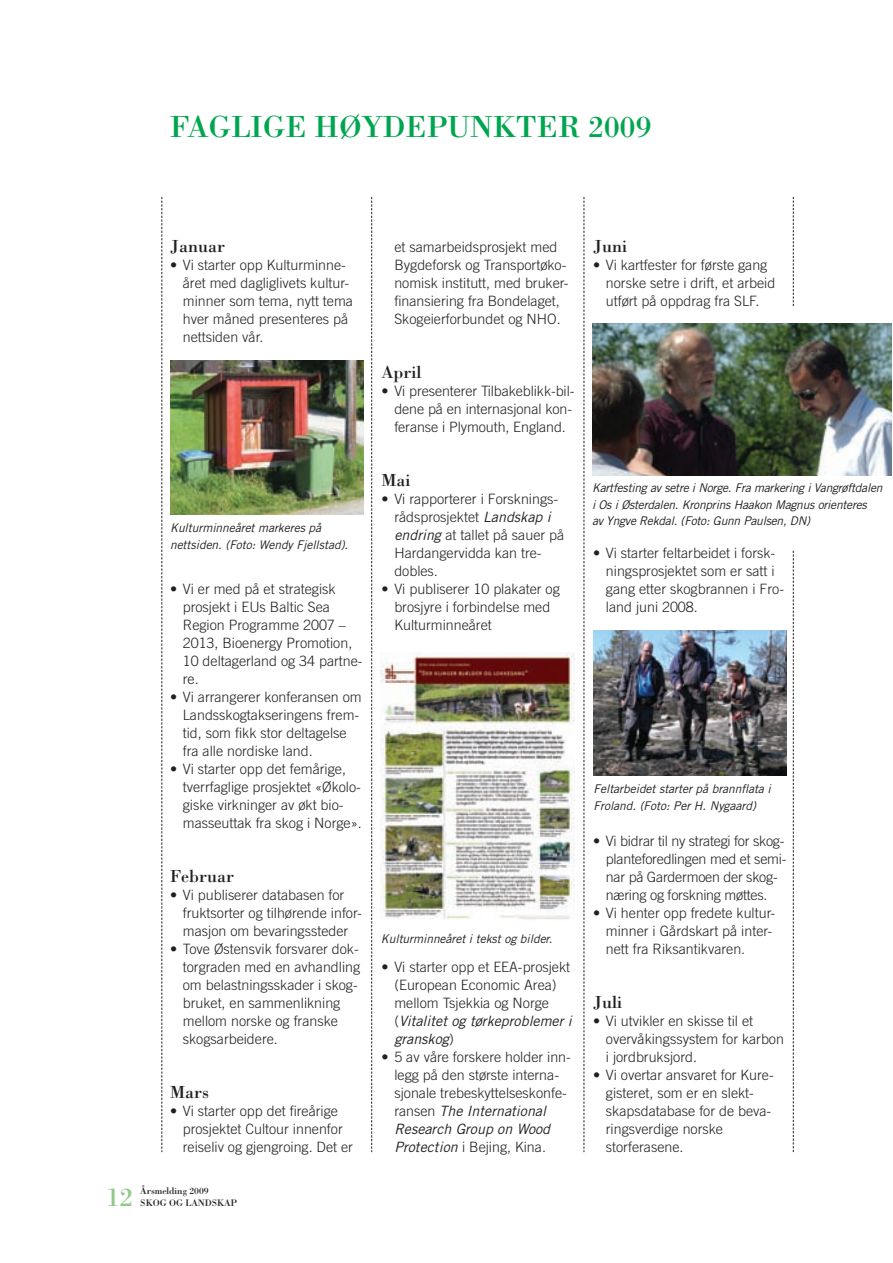
<style>
.page{position:relative;width:893px;height:1263px;background:#fff}
.page>*{position:absolute;margin:0;border:0;box-sizing:border-box;transform-origin:0 0}
.t1{font:31.5px "Bodoni";color:#00a54f}
.t2{font:27px "Bodoni";color:#92c889}
.t3{font:18px "Bodoni";color:#231f20}
.t4{font:300 14.25px/18px "Trade Gothic";color:#231f20}
.t5{font:italic 12px/16.5px "Trade Gothic";letter-spacing:-.005em;color:#231f20}
.t6{font:9.75px/12px "Bodoni";letter-spacing:-.005em;color:#231f20}
.s1{font-weight:400;font-style:italic}
</style>
<div class="page">
<img style="left:170px;top:360px;width:193px;height:154px">
<img style="left:381px;top:652px;width:193px;height:268px">
<img style="left:592px;top:323px;width:299px;height:153px">
<img style="left:593px;top:630px;width:194px;height:145px">
<svg style="left:371px;top:197px;width:1px;height:955px"></svg>
<svg style="left:584px;top:197px;width:1px;height:955px"></svg>
<svg style="left:793px;top:197px;width:1px;height:109px"></svg>
<svg style="left:793px;top:551px;width:1px;height:601px"></svg>
<svg style="left:161px;top:197px;width:1px;height:955px"></svg>
<p class="t1" style="left:170px;top:108px;width:483px">Faglige høydepunkter 2009</p>
<p class="t3" style="left:170px;top:235px;width:57px">Januar</p>
<p class="t4" style="left:183px;top:256px;width:172px;text-indent:-13px">• Vi starter opp Kulturminne&shy;året med dagliglivets kultur&shy;minner som tema, nytt tema hver måned presenteres på nettsiden vår.</p>
<p class="t5" style="left:170px;top:520px;width:180px">Kulturminneåret markeres på nettsiden. (Foto: Wendy Fjellstad).</p>
<p class="t4" style="left:183px;top:580px;width:181px;text-indent:-13px">• Vi er med på et strategisk prosjekt i EUs Baltic Sea<br>Region Programme 2007 –<br>2013, Bioenergy Promotion,<br>10 deltagerland og 34 partne&shy;re.</p>
<p class="t4" style="left:183px;top:688px;width:180px;text-indent:-13px">• Vi arrangerer konferansen om<br>Landsskogtakseringens frem&shy;tid, som fikk stor deltagelse fra alle nordiske land.</p>
<p class="t4" style="left:183px;top:760px;width:180px;text-indent:-13px">• Vi starter opp det femårige, tverrfaglige prosjektet «Økolo&shy;giske virkninger av økt bio&shy;masseuttak fra skog i Norge».</p>
<p class="t3" style="left:170px;top:865px;width:65px">Februar</p>
<p class="t4" style="left:183px;top:886px;width:180px;text-indent:-13px">• Vi publiserer databasen for fruktsorter og tilhørende infor&shy;masjon om bevaringssteder</p>
<p class="t4" style="left:183px;top:940px;width:179px;text-indent:-13px">• Tove Østensvik forsvarer dok&shy;torgraden med en avhandling om belastningsskader i skog&shy;bruket, en sammenlikning mellom norske og franske skogsarbeidere.</p>
<p class="t3" style="left:170px;top:1081px;width:40px">Mars</p>
<p class="t4" style="left:183px;top:1102px;width:172px;text-indent:-13px">• Vi starter opp det fireårige prosjektet Cultour innenfor reiseliv og gjengroing. Det er</p>
<p class="t2" style="left:106px;top:1181px;width:28px">12</p>
<p class="t6" style="left:140px;top:1185px;width:98px">Årsmelding 2009<br>Skog og lands kap</p>
<p class="t4" style="left:394px;top:238px;width:176px">et samarbeidsprosjekt med<br>Bygdeforsk og Transportøko&shy;nomisk institutt, med bruker&shy;finansiering fra Bondelaget,<br>Skogeierforbundet og NHO.</p>
<p class="t3" style="left:382px;top:361px;width:42px">April</p>
<p class="t4" style="left:394px;top:382px;width:182px;text-indent:-13px">• Vi presenterer Tilbakeblikk-bil&shy;dene på en internasjonal kon&shy;feranse i Plymouth, England.</p>
<p class="t3" style="left:382px;top:469px;width:30px">Mai</p>
<p class="t4" style="left:394px;top:490px;width:171px;text-indent:-13px">• Vi rapporterer i Forsknings&shy;rådsprosjektet <span class="s1">Landskap i endring</span> at tallet på sauer på<br>Hardangervidda kan tre&shy;dobles.</p>
<p class="t4" style="left:394px;top:580px;width:167px;text-indent:-13px">• Vi publiserer 10 plakater og brosjyre i forbindelse med<br>Kulturminneåret</p>
<p class="t3" style="left:593px;top:235px;width:36px">Juni</p>
<p class="t4" style="left:606px;top:256px;width:171px;text-indent:-13px">• Vi kartfester for første gang norske setre i drift, et arbeid utført på oppdrag fra SLF.</p>
<p class="t5" style="left:592px;top:480px;width:292px">Kartfesting av setre i Norge. Fra markering i Vangrøftdalen i Os i Østerdalen. Kronprins Haakon Magnus orienteres<br>av Yngve Rekdal. (Foto: Gunn Paulsen, DN)</p>
<p class="t4" style="left:606px;top:544px;width:180px;text-indent:-13px">• Vi starter feltarbeidet i forsk&shy;ningsprosjektet som er satt i gang etter skogbrannen i Fro&shy;land juni 2008.</p>
<p class="t5" style="left:381px;top:930px;width:173px">Kulturminneåret i tekst og bilder.</p>
<p class="t4" style="left:394px;top:958px;width:179px;text-indent:-13px">• Vi starter opp et EEA-prosjekt (European Economic Area) mellom Tsjekkia og Norge (<span class="s1">Vitalitet og tørkeproblemer i granskog</span>)</p>
<p class="t4" style="left:394px;top:1048px;width:178px;text-indent:-13px">• 5 av våre forskere holder inn&shy;legg på den største interna&shy;sjonale trebeskyttelseskonfe&shy;ransen <span class="s1">The International<br>Research Group on Wood<br>Protection</span> i Bejing, Kina.</p>
<p class="t5" style="left:593px;top:780px;width:179px">Feltarbeidet starter på brannflata i<br>Froland. (Foto: Per H. Nygaard)</p>
<p class="t4" style="left:606px;top:832px;width:182px;text-indent:-13px">• Vi bidrar til ny strategi for skog&shy;planteforedlingen med et semi&shy;nar på Gardermoen der skog&shy;næring og forskning møttes.</p>
<p class="t4" style="left:606px;top:904px;width:171px;text-indent:-13px">• Vi henter opp fredete kultur&shy;minner i Gårdskart på inter&shy;nett fra Riksantikvaren.</p>
<p class="t3" style="left:593px;top:991px;width:31px">Juli</p>
<p class="t4" style="left:606px;top:1012px;width:180px;text-indent:-13px">• Vi utvikler en skisse til et overvåkingssystem for karbon i jordbruksjord.</p>
<p class="t4" style="left:606px;top:1066px;width:169px;text-indent:-13px">• Vi overtar ansvaret for Kure&shy;gisteret, som er en slekt&shy;skapsdatabase for de beva&shy;ringsverdige norske storferasene.</p>
</div>
